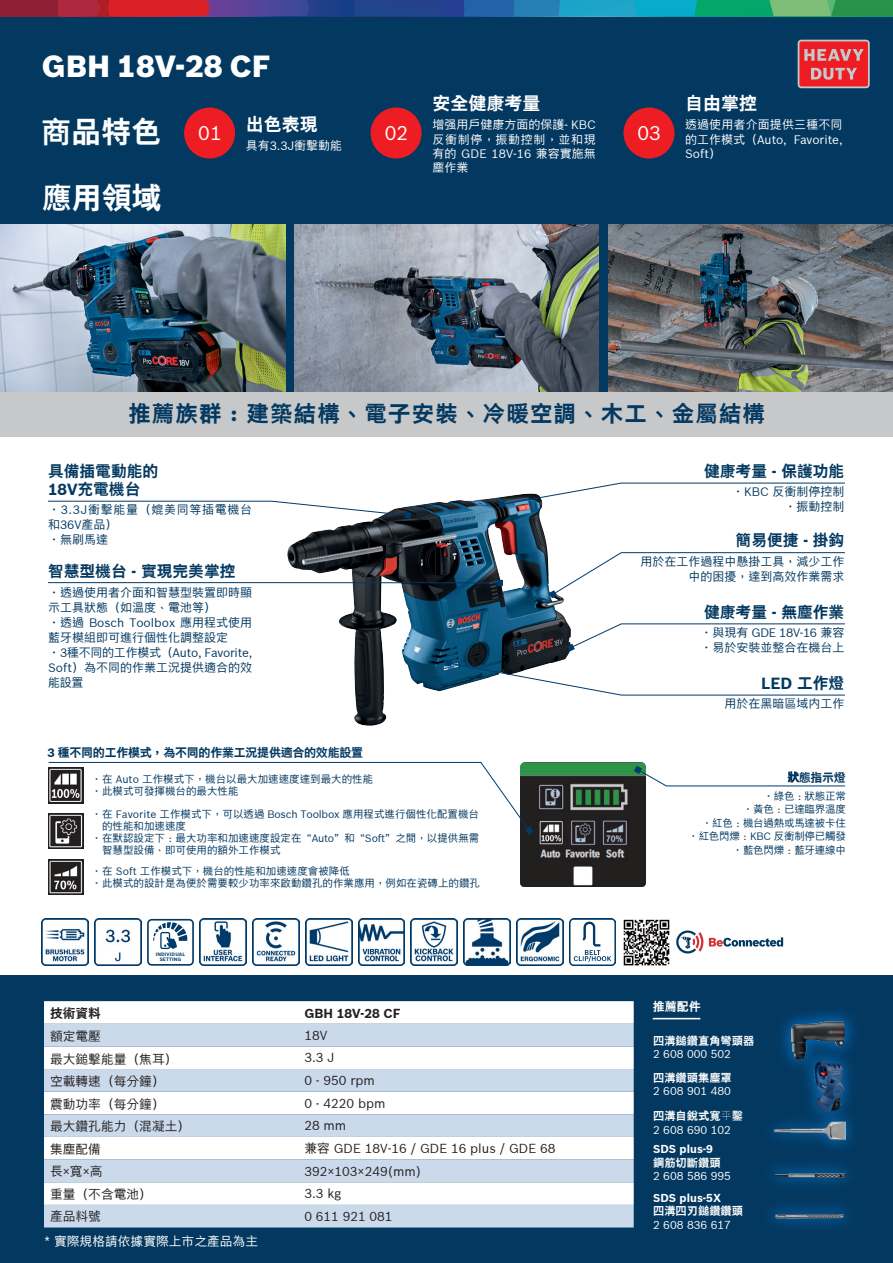
<style>
.page{position:relative;width:893px;height:1263px;background:#033860}
.page>*{position:absolute;margin:0;border:0;box-sizing:border-box;transform-origin:0 0}
.t1{font:900 30px "Bosch Sans";color:#fff}
.t2{font:700 30px "Bosch Sans CHT";color:#fff}
.t3{font:700 22.5px "Bosch Sans CHT";letter-spacing:.05em;color:#033860}
.t4{font:19.5px "Bosch Sans";color:#fff}
.t5{font:700 18px "Bosch Sans CHT";color:#fff}
.t6{font:700 15.75px/18px "Bosch Sans CHT";color:#033860}
.t7{font:12.75px/22.6px "Bosch Sans CHT";color:#231f20}
.t8{font:12.75px "Bosch Sans CHT";color:#fff}
.t9{font:700 12.75px "Bosch Sans CHT";color:#231f20}
.t10{font:12px/15px "Bosch Sans CHT";color:#033860}
.t11{font:12px/14.4px "Bosch Sans CHT";color:#fff;text-align:justify}
.t12{font:700 12px "Bosch Sans CHT";letter-spacing:-.02em;color:#033860}
.t13{font:12px/15px "Bosch Sans CHT";letter-spacing:.055em;color:#033860}
.t14{font:700 12px "Bosch Sans CHT";color:#fff}
.t15{font:700 11.25px/13.5px "Bosch Sans CHT";color:#fff}
.t16{font:11.25px "Bosch Sans CHT";color:#fff}
.t17{font:10.5px/12px "Bosch Sans CHT";color:#033860}
.t18{font:10.5px/13.5px "Bosch Sans CHT";letter-spacing:-.02em;color:#033860;text-align:right}
.t19{font:700 4.8px/4.8px "Bosch Sans";letter-spacing:.02em;color:#003a6a;text-align:center}
.s1{font-weight:400;font-size:11.25px}
</style>
<div class="page">
<div style="left:0;top:436px;width:893px;height:538px;background:#fff"></div>
<div style="left:0;top:392px;width:893px;height:44px;background:#c7c8c9"></div>
<img style="left:0;top:224px;width:285px;height:168px">
<svg style="left:44px;top:1001px;width:590px;height:226px;background:#e3ebf3"></svg>
<img style="left:294px;top:224px;width:304px;height:168px">
<img style="left:608px;top:224px;width:285px;height:168px">
<div style="left:0;top:0;width:58px;height:16px;background:#8f1f35"></div>
<svg style="left:58px;top:0;width:835px;height:16px;background:#486a81"></svg>
<div style="left:184px;top:108px;width:51px;height:51px;background:#ee1d23;border-radius:50%"></div>
<div style="left:371px;top:108px;width:51px;height:51px;background:#ee1d23;border-radius:50%"></div>
<div style="left:623px;top:108px;width:51px;height:51px;background:#ee1d23;border-radius:50%"></div>
<img style="left:287px;top:497px;width:244px;height:229px">
<svg style="left:48px;top:580px;width:455px;height:6px"></svg>
<svg style="left:48px;top:500px;width:363px;height:19px"></svg>
<svg style="left:498px;top:482px;width:347px;height:26px"></svg>
<svg style="left:567px;top:623px;width:278px;height:28px"></svg>
<svg style="left:445px;top:660px;width:400px;height:36px"></svg>
<svg style="left:549px;top:552px;width:296px;height:46px"></svg>
<svg style="left:798px;top:40px;width:72px;height:48px;background:#e04e52"></svg>
<hr style="left:653px;top:1018px;width:47px;height:1px;background:#fff">
<img style="left:358px;top:919px;width:47px;height:47px">
<img style="left:464px;top:919px;width:46px;height:47px">
<img style="left:569px;top:919px;width:47px;height:46px">
<img style="left:42px;top:919px;width:46px;height:47px">
<img style="left:516px;top:919px;width:47px;height:46px">
<img style="left:411px;top:919px;width:47px;height:46px">
<img style="left:305px;top:919px;width:47px;height:46px">
<img style="left:200px;top:919px;width:47px;height:46px">
<img style="left:253px;top:919px;width:46px;height:47px">
<img style="left:94px;top:919px;width:47px;height:46px">
<svg style="left:709px;top:937px;width:74px;height:9px"></svg>
<svg style="left:676px;top:930px;width:27px;height:23px"></svg>
<img style="left:623px;top:919px;width:47px;height:47px">
<svg style="left:147px;top:919px;width:47px;height:47px"></svg>
<img style="left:521px;top:762px;width:124px;height:125px">
<svg style="left:634px;top:762px;width:211px;height:25px"></svg>
<svg style="left:48px;top:761px;width:485px;height:74px"></svg>
<img style="left:48px;top:768px;width:35px;height:35px">
<img style="left:48px;top:814px;width:35px;height:35px">
<img style="left:48px;top:859px;width:35px;height:36px">
<img style="left:782px;top:1012px;width:73px;height:54px">
<img style="left:791px;top:1021px;width:54px;height:39px">
<img style="left:771px;top:1205px;width:77px;height:21px">
<img style="left:775px;top:1214px;width:68px;height:4px">
<img style="left:794px;top:1040px;width:61px;height:63px">
<img style="left:811px;top:1061px;width:36px;height:42px">
<img style="left:772px;top:1103px;width:82px;height:45px">
<img style="left:773px;top:1117px;width:74px;height:27px">
<img style="left:771px;top:1164px;width:78px;height:21px">
<img style="left:775px;top:1173px;width:70px;height:5px">
<h1 class="t1" style="left:42px;top:43px;width:230px">GBH 18V-28 CF</h1>
<h1 class="t2" style="left:41px;top:109px;width:121px">商品特色</h1>
<h1 class="t2" style="left:42px;top:175px;width:121px">應用領域</h1>
<h3 class="t4" style="left:198px;top:119px;width:25px">01</h3>
<h3 class="t5" style="left:246px;top:111px;width:73px">出色表現</h3>
<p class="t11" style="left:246px;top:138px;width:98px">具有3.3J衝擊動能</p>
<h3 class="t4" style="left:385px;top:119px;width:25px">02</h3>
<h3 class="t5" style="left:433px;top:90px;width:109px">安全健康考量</h3>
<p class="t11" style="left:433px;top:117px;width:165px">增强用戶健康方面的保護- KBC反衝制停，振動控制，並和現有的 GDE 18V-16 兼容實施無塵作業</p>
<h3 class="t4" style="left:637px;top:119px;width:25px">03</h3>
<h3 class="t5" style="left:685px;top:90px;width:73px">自由掌控</h3>
<p class="t11" style="left:685px;top:117px;width:159px">透過使用者介面提供三種不同的工作模式（Auto, Favorite, Soft）</p>
<h2 class="t3" style="left:128px;top:397px;width:638px">推薦族群：建築結構、電子安裝、冷暖空調、木工、金屬結構</h2>
<h3 class="t6" style="left:48px;top:461px;width:112px">具備插電動能的<br>18V充電機台</h3>
<p class="t13" style="left:48px;top:502px;width:206px">・3.3J衝擊能量（媲美同等插電機台和36V產品）<br>・無刷馬達</p>
<h3 class="t6" style="left:48px;top:562px;width:189px">智慧型機台 - 實現完美掌控</h3>
<p class="t10" style="left:48px;top:584px;width:206px">・透過使用者介面和智慧型裝置即時顯示工具狀態（如溫度、電池等）<br>・透過 Bosch Toolbox 應用程式使用藍牙模組即可進行個性化調整設定<br>・3種不同的工作模式（Auto, Favorite,<br>Soft）為不同的作業工況提供適合的效能設置</p>
<p class="t12" style="left:47px;top:744px;width:317px">3 種不同的工作模式，為不同的作業工況提供適合的效能設置</p>
<p class="t17" style="left:92px;top:773px;width:283px">・在 Auto 工作模式下，機台以最大加速速度達到最大的性能・此模式可發揮機台的最大性能</p>
<p class="t17" style="left:92px;top:807px;width:389px">・在 Favorite 工作模式下，可以透過 Bosch Toolbox 應用程式進行個性化配置機台</p>
<p class="t17" style="left:102px;top:819px;width:85px">的性能和加速速度</p>
<p class="t17" style="left:92px;top:831px;width:389px">・在默認設定下：最大功率和加速速度設定在“Auto”和“Soft”之間，以提供無需</p>
<p class="t17" style="left:102px;top:843px;width:180px">智慧型設備、即可使用的額外工作模式</p>
<p class="t17" style="left:92px;top:865px;width:390px">・在 Soft 工作模式下，機台的性能和加速速度會被降低<br>・此模式的設計是為便於需要較少功率來啟動鑽孔的作業應用，例如在瓷磚上的鑽孔</p>
<p class="t19" style="left:156px;top:951px;width:31px">INDIVIDUAL<br>SETTING</p>
<p class="t9" style="left:50px;top:1003px;width:52px">技術資料</p>
<p class="t9" style="left:304px;top:1003px;width:98px">GBH 18V-28 CF</p>
<p class="t7" style="left:304px;top:1023px;width:253px">18V<br>3.3 J<br>0 - 950 rpm<br>0 - 4220 bpm<br>28 mm<br>兼容 GDE 18V-16 / GDE 16 plus / GDE 68<br>392×103×249(mm)<br>3.3 kg<br>0 611 921 081</p>
<p class="t7" style="left:50px;top:1025px;width:142px">額定電壓<br>最大鎚擊能量（焦耳）空載轉速（每分鐘）<br>震動功率（每分鐘）<br>最大鑽孔能力（混凝土）集塵配備<br>長×寬×高<br>重量（不含電池）<br>產品料號</p>
<p class="t8" style="left:45px;top:1232px;width:215px">* 實際規格請依據實際上市之產品為主</p>
<h3 class="t6" style="left:704px;top:461px;width:142px">健康考量 - 保護功能</h3>
<p class="t10" style="left:732px;top:484px;width:114px;text-align:right">・KBC 反衝制停控制・振動控制</p>
<h3 class="t6" style="left:736px;top:531px;width:110px">簡易便捷 - 掛鈎</h3>
<p class="t10" style="left:640px;top:554px;width:205px;text-align:right">用於在工作過程中懸掛工具，減少工作中的困擾，達到高效作業需求</p>
<h3 class="t6" style="left:704px;top:602px;width:142px">健康考量 - 無塵作業</h3>
<p class="t10" style="left:700px;top:625px;width:146px">・與現有 GDE 18V-16 兼容・易於安裝並整合在機台上</p>
<h3 class="t6" style="left:761px;top:673px;width:85px">LED 工作燈</h3>
<p class="t10" style="left:724px;top:696px;width:121px">用於在黑暗區域内工作</p>
<p class="t12" style="left:788px;top:768px;width:60px"><span class="s1">狀</span>態指示燈</p>
<p class="t18" style="left:688px;top:789px;width:159px">・綠色：狀態正常<br>・黃色：已達臨界溫度<br>・紅色：機台過熱或馬達被卡住<br>・紅色閃爍：KBC 反衝制停已觸發・藍色閃爍：藍牙連線中</p>
<p class="t14" style="left:653px;top:998px;width:49px">推薦配件</p>
<p class="t15" style="left:653px;top:1033px;width:103px">四溝鎚鑽直角彎頭器</p>
<p class="t16" style="left:653px;top:1046px;width:79px">2 608 000 502</p>
<p class="t15" style="left:653px;top:1070px;width:80px">四溝鑽頭集塵罩</p>
<p class="t16" style="left:653px;top:1083px;width:79px">2 608 901 480</p>
<p class="t15" style="left:653px;top:1109px;width:91px">四溝自銳式寬平鑿</p>
<p class="t16" style="left:653px;top:1121px;width:79px">2 608 690 102</p>
<p class="t15" style="left:653px;top:1142px;width:69px">SDS plus-9鋼筋切斷鑽頭</p>
<p class="t16" style="left:653px;top:1168px;width:79px">2 608 586 995</p>
<p class="t15" style="left:653px;top:1190px;width:91px">SDS plus-5X<br>四溝四刃鎚鑽鑽頭</p>
<p class="t16" style="left:653px;top:1216px;width:79px">2 608 836 617</p>
</div>
